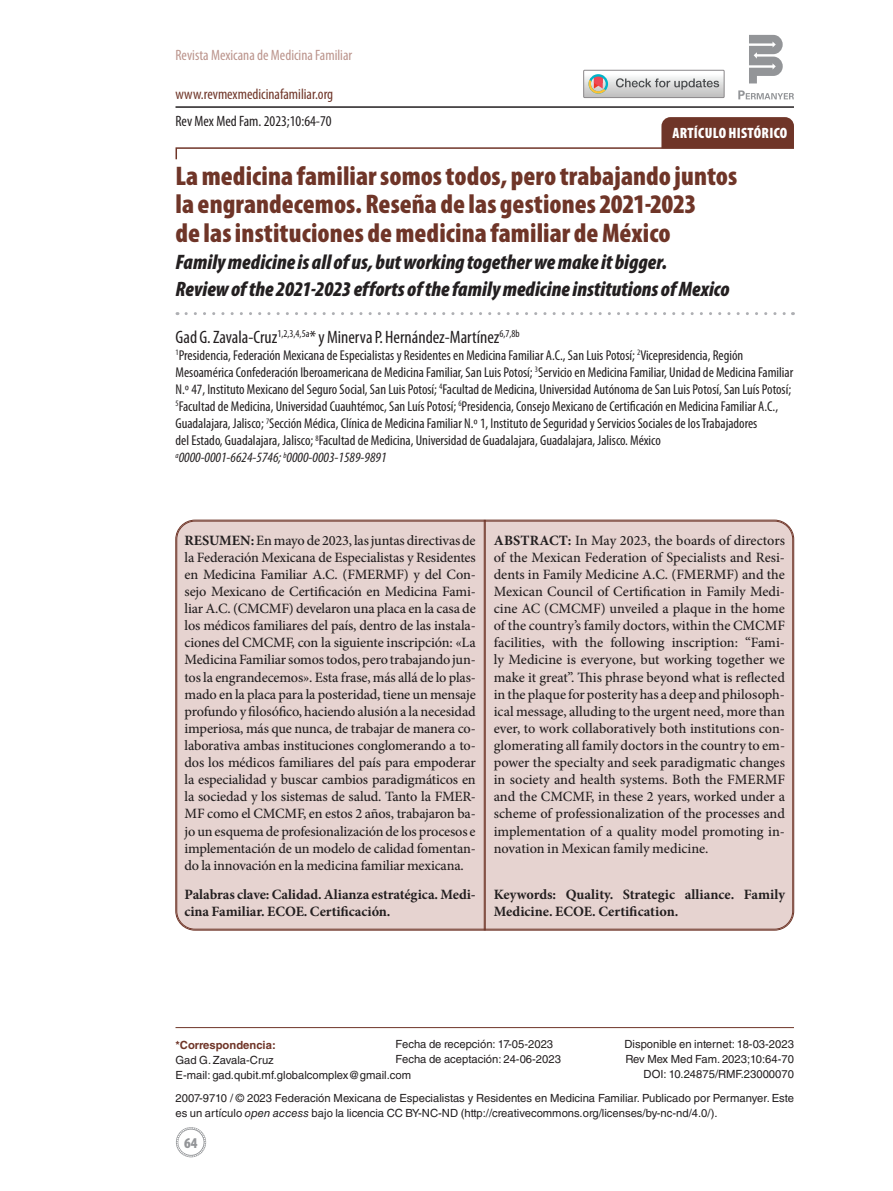
<style>
.page{position:relative;width:893px;height:1191px;background:#fff}
.page>*{position:absolute;margin:0;border:0;box-sizing:border-box;transform-origin:0 0}
.t1{font:900 condensed 27px/28.5px "Myriad Pro";color:#6f3528}
.t2{font:italic 900 condensed 21px/27px "Myriad Pro";color:#231f20}
.t3{font:condensed 18px "Myriad Pro";color:#231f20}
.t4{font:condensed 15px "Myriad Pro";color:#bb948c}
.t5{font:condensed 15px "Myriad Pro";color:#6f3528}
.t6{font:condensed 15px "Myriad Pro";color:#231f20}
.t7{font:900 condensed 15px "Myriad Pro";letter-spacing:.02em;color:#fff}
.t8{font:900 condensed 15px "Myriad Pro";color:#939598}
.t9{font:500 14.25px/17.1px "Minion Pro";letter-spacing:-.01em;color:#231f20;text-align:justify}
.t10{font:condensed 14.25px/17.1px "Myriad Pro";color:#231f20}
.t11{font:700 14.25px/17.1px "Minion Pro";letter-spacing:-.005em;color:#231f20}
.t12{font:11.25px/15px "Helvetica LT Std";color:#231f20}
.t13{font:700 11.25px "Helvetica LT Std";color:#6f3528}
.s1{font-style:italic}
.s2{font-weight:700}
</style>
<div class="page">
<svg style="left:176px;top:1127px;width:30px;height:30px"></svg>
<svg style="left:749px;top:35px;width:34px;height:48px"></svg>
<svg style="left:738px;top:90px;width:56px;height:9px"></svg>
<hr style="left:175px;top:106px;width:619px;height:2px;background:#231f20">
<div style="left:177px;top:521px;width:616px;height:408px;background:#e6d3d0;border-radius:18px"></div>
<hr style="left:485px;top:520px;width:1px;height:410px;background:#6f3528">
<hr style="left:484px;top:520px;width:1px;height:410px;background:#6f3528">
<svg style="left:584px;top:70px;width:140px;height:28px"></svg>
<svg style="left:186px;top:312px;width:607px;height:3px"></svg>
<svg style="left:175px;top:117px;width:619px;height:43px"></svg>
<hr style="left:175px;top:1027px;width:619px;height:1px;background:#6f3528">
<p class="t4" style="left:176px;top:46px;width:178px">Revista Mexicana de Medicina Familiar</p>
<p class="t5" style="left:176px;top:85px;width:159px">www.revmexmedicinafamiliar.org</p>
<p class="t6" style="left:176px;top:112px;width:158px">Rev Mex Med Fam. 2023;10:64-70</p>
<p class="t7" style="left:672px;top:125px;width:116px">ARTÍCULO HISTÓRICO</p>
<h1 class="t1" style="left:176px;top:162px;width:563px">La medicina familiar somos todos, pero trabajando juntos la engrandecemos. Reseña de las gestiones 2021-2023<br>de las instituciones de medicina familiar de México</h1>
<h2 class="t2" style="left:176px;top:249px;width:556px">Family medicine is all of us, but working together we make it bigger.<br>Review of the 2021-2023 efforts of the family medicine institutions of Mexico</h2>
<p class="t3" style="left:176px;top:326px;width:346px">Gad G. Zavala-Cruz<sup>1,2,3,4,5a</sup>* y Minerva P. Hernández-Martínez<sup>6,7,8b</sup></p>
<p class="t10" style="left:175px;top:346px;width:619px"><sup>1</sup>Presidencia, Federación Mexicana de Especialistas y Residentes en Medicina Familiar A.C., San Luis Potosí; <sup>2</sup>Vicepresidencia, Región Mesoamérica Confederación Iberoamericana de Medicina Familiar, San Luis Potosí; <sup>3</sup>Servicio en Medicina Familiar, Unidad de Medicina Familiar N.º 47, Instituto Mexicano del Seguro Social, San Luis Potosí; <sup>4</sup>Facultad de Medicina, Universidad Autónoma de San Luis Potosí, San Luís Potosí; <sup>5</sup>Facultad de Medicina, Universidad Cuauhtémoc, San Luís Potosí; <sup>6</sup>Presidencia, Consejo Mexicano de Certificación en Medicina Familiar A.C., Guadalajara, Jalisco; <sup>7</sup>Sección Médica, Clínica de Medicina Familiar N.º 1, Instituto de Seguridad y Servicios Sociales de los Trabajadores<br>del Estado, Guadalajara, Jalisco; <sup>8</sup>Facultad de Medicina, Universidad de Guadalajara, Guadalajara, Jalisco. México<br><sup>a</sup><span class="s1">0000-0001-6624-5746;</span> <sup>b</sup><span class="s1">0000-0003-1589-9891</span></p>
<p class="t9" style="left:184px;top:531px;width:293px"><span class="s2">RESUMEN:</span>En mayo de 2023, las juntas directivas de la Federación Mexicana de Especialistas y Residentes en Medicina Familiar A.C. (FMERMF) y del Con&shy;sejo Mexicano de Certificación en Medicina Fami&shy;liar A.C. (CMCMF) develaron una placa en la casa de los médicos familiares del país, dentro de las instala&shy;ciones del CMCMF, con la siguiente inscripción: «La Medicina Familiar somos todos, pero trabajando jun&shy;tos la engrandecemos». Esta frase, más allá de lo plas&shy;mado en la placa para la posteridad, tiene un mensaje profundo y filosófico, haciendo alusión a la necesidad imperiosa, más que nunca, de trabajar de manera co&shy;laborativa ambas instituciones conglomerando a to&shy;dos los médicos familiares del país para empoderar la especialidad y buscar cambios paradigmáticos en la sociedad y los sistemas de salud. Tanto la FMER-MF como el CMCMF, en estos 2 años, trabajaron ba&shy;jo un esquema de profesionalización de los procesos e implementación de un modelo de calidad fomentan&shy;do la innovación en la medicina familiar mexicana.</p>
<p class="t11" style="left:184px;top:885px;width:293px">Palabras clave: Calidad. Alianza estratégica. Medi&shy;cina Familiar. ECOE. Certificación.</p>
<p class="t9" style="left:494px;top:531px;width:293px"><span class="s2">ABSTRACT:</span> In May 2023, the boards of directors of the Mexican Federation of Specialists and Resi&shy;dents in Family Medicine A.C. (FMERMF) and the Mexican Council of Certification in Family Medi&shy;cine AC (CMCMF) unveiled a plaque in the home of the country’s family doctors, within the CMCMF facilities, with the following inscription: “Fami&shy;ly Medicine is everyone, but working together we make it great”. This phrase beyond what is reflected in the plaque for posterity has a deep and philosoph&shy;ical message, alluding to the urgent need, more than ever, to work collaboratively both institutions con&shy;glomerating all family doctors in the country to em&shy;power the specialty and seek paradigmatic changes in society and health systems. Both the FMERMF and the CMCMF, in these 2 years, worked under a scheme of professionalization of the processes and implementation of a quality model promoting in&shy;novation in Mexican family medicine.</p>
<p class="t11" style="left:494px;top:885px;width:293px">Keywords: Quality. Strategic alliance. Family<br>Medicine. ECOE. Certification.</p>
<p class="t12" style="left:396px;top:1036px;width:167px">Fecha de recepción: 17-05-2023<br>Fecha de aceptación: 24-06-2023</p>
<p class="t12" style="left:176px;top:1091px;width:620px">2007-9710 / © 2023 Federación Mexicana de Especialistas y Residentes en Medicina Familiar. Publicado por Permanyer. Este es un artículo <span class="s1">open access</span> bajo la licencia CC BY-NC-ND (http://creativecommons.org/licenses/by-nc-nd/4.0/).</p>
<p class="t12" style="left:624px;top:1036px;width:171px;text-align:right">Disponible en internet: 18-03-2023<br>Rev Mex Med Fam. 2023;10:64-70<br>DOI: 10.24875/RMF.23000070</p>
<p class="t13" style="left:175px;top:1038px;width:102px">*Correspondencia:</p>
<p class="t12" style="left:175px;top:1052px;width:237px">Gad G. Zavala-Cruz<br>E-mail: gad.qubit.mf.globalcomplex@gmail.com</p>
<p class="t8" style="left:184px;top:1134px;width:15px">64</p>
</div>
